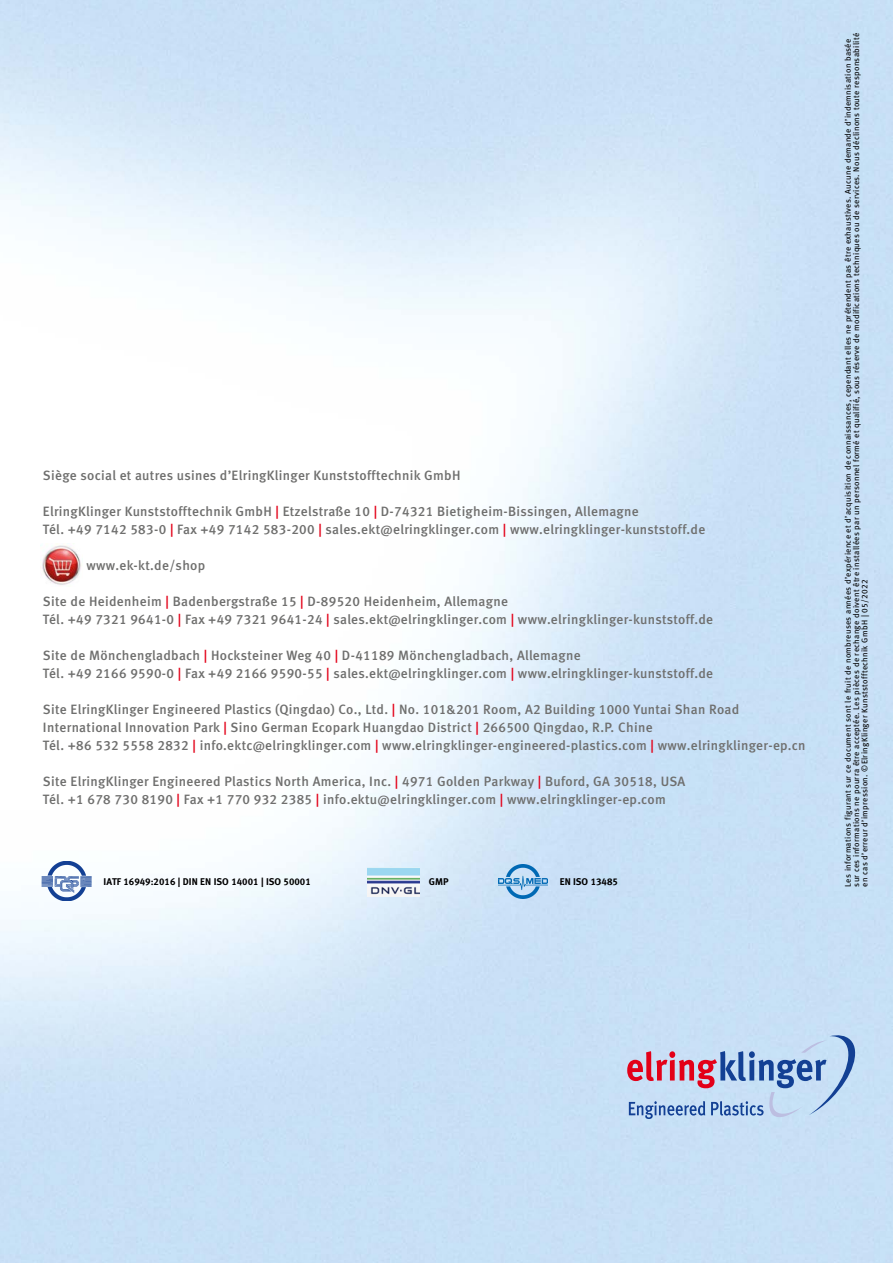
<style>
.page{position:relative;width:893px;height:1263px;background:#fff}
.page>*{position:absolute;margin:0;border:0;box-sizing:border-box;transform-origin:0 0}
.t1{font:13.5px/18px "Meta Medium LF";letter-spacing:.025em;color:#6f6f6e}
.t2{font:9.75px "Meta Bold LF";color:#000}
.t3{font:8.25px/8.2px "Meta Book LF";letter-spacing:.04em;color:#000}
.s1{color:#e30018}
</style>
<div class="page">
<img style="left:0;top:0;width:893px;height:1263px">
<svg style="left:627px;top:1035px;width:228px;height:84px"></svg>
<img style="left:40px;top:544px;width:43px;height:42px">
<img style="left:39px;top:861px;width:54px;height:40px">
<img style="left:368px;top:867px;width:52px;height:30px">
<img style="left:499px;top:864px;width:49px;height:34px">
<p class="t1" style="left:43px;top:466px;width:419px">Siège social et autres usines d’ElringKlinger Kunststofftechnik GmbH</p>
<p class="t1" style="left:43px;top:502px;width:664px">ElringKlinger Kunststofftechnik GmbH <span class="s1">|</span> Etzelstraße 10 <span class="s1">|</span> D-74321 Bietigheim-Bissingen, Allemagne<br>Tél. +49 7142 583-0 <span class="s1">|</span> Fax +49 7142 583-200 <span class="s1">|</span> sales.ekt@elringklinger.com <span class="s1">|</span> www.elringklinger-kunststoff.de</p>
<p class="t1" style="left:86px;top:556px;width:120px">www.ek-kt.de/shop</p>
<p class="t1" style="left:43px;top:592px;width:672px">Site de Heidenheim <span class="s1">|</span> Badenbergstraße 15 <span class="s1">|</span> D-89520 Heidenheim, Allemagne<br>Tél. +49 7321 9641-0 <span class="s1">|</span> Fax +49 7321 9641-24 <span class="s1">|</span> sales.ekt@elringklinger.com <span class="s1">|</span> www.elringklinger-kunststoff.de</p>
<p class="t1" style="left:43px;top:646px;width:672px">Site de Mönchengladbach <span class="s1">|</span> Hocksteiner Weg 40 <span class="s1">|</span> D-41189 Mönchengladbach, Allemagne<br>Tél. +49 2166 9590-0 <span class="s1">|</span> Fax +49 2166 9590-55 <span class="s1">|</span> sales.ekt@elringklinger.com <span class="s1">|</span> www.elringklinger-kunststoff.de</p>
<p class="t1" style="left:43px;top:700px;width:764px">Site ElringKlinger Engineered Plastics (Qingdao) Co., Ltd. <span class="s1">|</span> No. 101&amp;201 Room, A2 Building 1000 Yuntai Shan Road<br>International Innovation Park <span class="s1">|</span> Sino German Ecopark Huangdao District <span class="s1">|</span> 266500 Qingdao, R.P. Chine<br>Tél. +86 532 5558 2832 <span class="s1">|</span> info.ektc@elringklinger.com <span class="s1">|</span> www.elringklinger-engineered-plastics.com <span class="s1">|</span> www.elringklinger-ep.cn</p>
<p class="t1" style="left:43px;top:772px;width:644px">Site ElringKlinger Engineered Plastics North America, Inc. <span class="s1">|</span> 4971 Golden Parkway <span class="s1">|</span> Buford, GA 30518, USA<br>Tél. +1 678 730 8190 <span class="s1">|</span> Fax +1 770 932 2385 <span class="s1">|</span> info.ektu@elringklinger.com <span class="s1">|</span> www.elringklinger-ep.com</p>
<p class="t2" style="left:104px;top:876px;width:209px">IATF 16949:2016 | DIN EN ISO 14001 | ISO 50001</p>
<p class="t2" style="left:429px;top:876px;width:21px">GMP</p>
<p class="t2" style="left:560px;top:876px;width:60px">EN ISO 13485</p>
<p class="t3" style="left:844px;top:887px;width:855px;rotate:-90deg">Les informations figurant sur ce document sont le fruit de nombreuses années d’expérience et d’acquisition de connaissances, cependant elles ne prétendent pas être exhaustives. Aucune demande d’indemnisation basée sur ces informations ne pourra être acceptée. Les pièces de rechange doivent être installées par un personnel formé et qualifié, sous réserve de modifications techniques ou de services. Nous déclinons toute responsabilité en cas d’erreur d’impression. ©ElringKlinger Kunststofftechnik GmbH | 05/2022</p>
</div>
